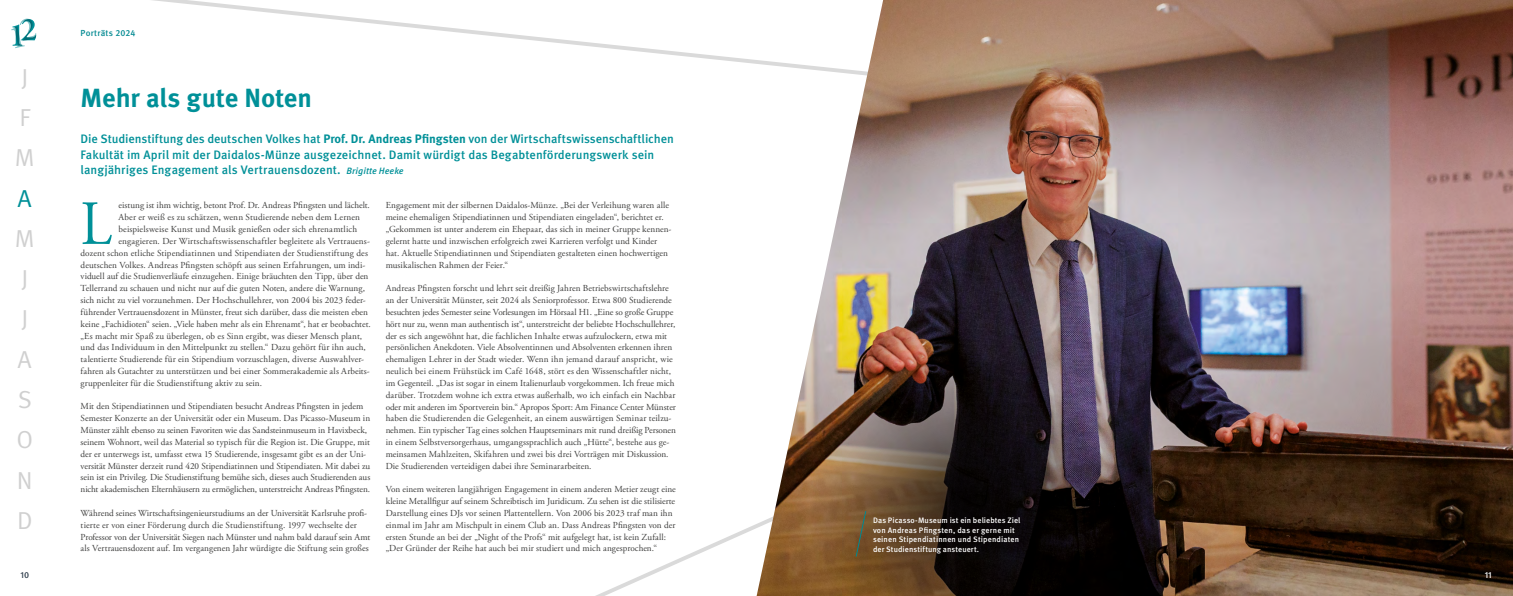
<style>
.page{position:relative;width:1513px;height:596px;background:#fff}
.page>*{position:absolute;margin:0;border:0;box-sizing:border-box;transform-origin:0 0}
.t1{font:62.65px "Adobe Garamond Pro";color:#009098;scale:.9 1}
.t2{font:700 26.25px "Meta OT";letter-spacing:-.005em;color:#009098}
.t3{font:24.5px/40.2px "Meta OT";color:#d0d0d0}
.t4{font:24.5px "Meta OT";color:#009098}
.t5{font:500 12.25px/15.3px "Meta OT";color:#009098}
.t6{font:9.19px/11.8px "Adobe Garamond Pro";color:#3c3c3b}
.t7{font:500 8.75px "Meta OT";letter-spacing:.02em;color:#008991}
.t8{font:500 8.75px "Meta OT";color:#2e3c4b}
.t9{font:500 8.75px "Meta OT";color:#fff}
.t10{font:500 7.88px/9.6px "Meta OT";letter-spacing:.015em;color:#fff}
.s1{font-weight:700}
.s2{font-style:italic;font-size:9.19px}
</style>
<div class="page">
<svg style="left:152px;top:0;width:605px;height:64px"></svg>
<img style="left:757px;top:0;width:756px;height:595px">
<img style="left:790px;top:336px;width:333px;height:259px">
<svg style="left:11px;top:18px;width:25px;height:30px"></svg>
<svg style="left:855px;top:509px;width:12px;height:48px"></svg>
<h3 class="t3" style="left:15px;top:57px;width:21px">J<br>F<br>M</h3>
<h3 class="t4" style="left:18px;top:183px;width:16px">A</h3>
<h3 class="t3" style="left:15px;top:218px;width:21px">M<br>J<br>J<br>A<br>S<br>O<br>N<br>D</h3>
<p class="t7" style="left:81px;top:28px;width:56px">Porträts 2024</p>
<h2 class="t2" style="left:81px;top:81px;width:233px">Mehr als gute Noten</h2>
<p class="t5" style="left:81px;top:131px;width:595px">Die Studienstiftung des deutschen Volkes hat <span class="s1">Prof. Dr. Andreas Pfingsten</span> von der Wirtschaftswissenschaftlichen<br>Fakultät im April mit der Daidalos-Münze ausgezeichnet. Damit würdigt das Begabtenförderungswerk sein langjähriges Engagement als Vertrauensdozent. <span class="s2">Brigitte Heeke</span></p>
<h1 class="t1" style="left:81px;top:186px;width:36px">L</h1>
<p class="t6" style="left:119px;top:200px;width:253px">eistung ist ihm wichtig, betont Prof. Dr. Andreas Pfingsten und lächelt.</p>
<p class="t6" style="left:119px;top:211px;width:243px">Aber er weiß es zu schätzen, wenn Studierende neben dem Lernen</p>
<p class="t6" style="left:119px;top:223px;width:240px">beispielsweise Kunst und Musik genießen oder sich ehrenamtlich</p>
<p class="t6" style="left:119px;top:235px;width:253px">engagieren. Der Wirtschaftswissenschaftler begleitete als Vertrauens-</p>
<p class="t6" style="left:81px;top:247px;width:289px">dozent schon etliche Stipendiatinnen und Stipendiaten der Studienstiftung des</p>
<p class="t6" style="left:81px;top:259px;width:286px">deutschen Volkes. Andreas Pfingsten schöpft aus seinen Erfahrungen, um indi-</p>
<p class="t6" style="left:81px;top:271px;width:289px">viduell auf die Studienverläufe einzugehen. Einige bräuchten den Tipp, über den</p>
<p class="t6" style="left:81px;top:282px;width:286px">Tellerrand zu schauen und nicht nur auf die guten Noten, andere die Warnung,</p>
<p class="t6" style="left:81px;top:294px;width:287px">sich nicht zu viel vorzunehmen. Der Hochschullehrer, von 2004 bis 2023 feder-</p>
<p class="t6" style="left:81px;top:306px;width:289px">führender Vertrauensdozent in Münster, freut sich darüber, dass die meisten eben</p>
<p class="t6" style="left:81px;top:318px;width:292px">keine „Fachidioten“ seien. „Viele haben mehr als ein Ehrenamt“, hat er beobachtet.</p>
<p class="t6" style="left:81px;top:330px;width:283px">„Es macht mir Spaß zu überlegen, ob es Sinn ergibt, was dieser Mensch plant,</p>
<p class="t6" style="left:81px;top:341px;width:287px">und das Individuum in den Mittelpunkt zu stellen.“ Dazu gehört für ihn auch,</p>
<p class="t6" style="left:81px;top:353px;width:285px">talentierte Studierende für ein Stipendium vorzuschlagen, diverse Auswahlver-</p>
<p class="t6" style="left:81px;top:365px;width:291px">fahren als Gutachter zu unterstützen und bei einer Sommerakademie als Arbeits-</p>
<p class="t6" style="left:81px;top:377px;width:183px">gruppenleiter für die Studienstiftung aktiv zu sein.</p>
<p class="t6" style="left:81px;top:400px;width:291px">Mit den Stipendiatinnen und Stipendiaten besucht Andreas Pfingsten in jedem Semester Konzerte an der Universität oder ein Museum. Das Picasso-Museum in Münster zählt ebenso zu seinen Favoriten wie das Sandsteinmuseum in Havixbeck, seinem Wohnort, weil das Material so typisch für die Region ist. Die Gruppe, mit der er unterwegs ist, umfasst etwa 15 Studierende, insgesamt gibt es an der Uni&shy;versität Münster derzeit rund 420 Stipendiatinnen und Stipendiaten. Mit dabei zu sein ist ein Privileg. Die Studienstiftung bemühe sich, dieses auch Studierenden aus nicht akademischen Elternhäusern zu ermöglichen, unterstreicht Andreas Pfingsten.</p>
<p class="t6" style="left:81px;top:507px;width:291px">Während seines Wirtschaftsingenieurstudiums an der Universität Karlsruhe profi&shy;tierte er von einer Förderung durch die Studienstiftung. 1997 wechselte der Professor von der Universität Siegen nach Münster und nahm bald darauf sein Amt als Vertrauensdozent auf. Im vergangenen Jahr würdigte die Stiftung sein großes</p>
<p class="t6" style="left:386px;top:200px;width:287px">Engagement mit der silbernen Daidalos-Münze. „Bei der Verleihung waren alle meine ehemaligen Stipendiatinnen und Stipendiaten eingeladen“, berichtet er. „Gekommen ist unter anderem ein Ehepaar, das sich in meiner Gruppe kennen&shy;gelernt hatte und inzwischen erfolgreich zwei Karrieren verfolgt und Kinder hat. Aktuelle Stipendiatinnen und Stipendiaten gestalteten einen hochwertigen musikalischen Rahmen der Feier.“</p>
<p class="t6" style="left:386px;top:282px;width:292px">Andreas Pfingsten forscht und lehrt seit dreißig Jahren Betriebswirtschaftslehre an der Universität Münster, seit 2024 als Seniorprofessor. Etwa 800 Studierende besuchten jedes Semester seine Vorlesungen im Hörsaal H1. „Eine so große Gruppe hört nur zu, wenn man authentisch ist“, unterstreicht der beliebte Hochschullehrer, der es sich angewöhnt hat, die fachlichen Inhalte etwas aufzulockern, etwa mit persönlichen Anekdoten. Viele Absolventinnen und Absolventen erkennen ihren ehemaligen Lehrer in der Stadt wieder. Wenn ihn jemand darauf anspricht, wie neulich bei einem Frühstück im Café 1648, stört es den Wissenschaftler nicht, im Gegenteil. „Das ist sogar in einem Italienurlaub vorgekommen. Ich freue mich darüber. Trotzdem wohne ich extra etwas außerhalb, wo ich einfach ein Nachbar oder mit anderen im Sportverein bin.“ Apropos Sport: Am Finance Center Münster haben die Studierenden die Gelegenheit, an einem auswärtigen Seminar teilzu&shy;nehmen. Ein typischer Tag eines solchen Hauptseminars mit rund dreißig Personen in einem Selbstversorgerhaus, umgangssprachlich auch „Hütte“, bestehe aus ge&shy;meinsamen Mahlzeiten, Skifahren und zwei bis drei Vorträgen mit Diskussion.<br>Die Studierenden verteidigen dabei ihre Seminararbeiten.</p>
<p class="t6" style="left:386px;top:483px;width:292px">Von einem weiteren langjährigen Engagement in einem anderen Metier zeugt eine kleine Metallfigur auf seinem Schreibtisch im Juridicum. Zu sehen ist die stilisierte Darstellung eines DJs vor seinen Plattentellern. Von 2006 bis 2023 traf man ihn einmal im Jahr am Mischpult in einem Club an. Dass Andreas Pfingsten von der ersten Stunde an bei der „Night of the Profs“ mit aufgelegt hat, ist kein Zufall: „Der Gründer der Reihe hat auch bei mir studiert und mich angesprochen.“</p>
<p class="t10" style="left:873px;top:515px;width:149px">Das Picasso-Museum ist ein beliebtes Ziel von Andreas Pfingsten, das er gerne mit seinen Stipendiatinnen und Stipendiaten der Studienstiftung ansteuert.</p>
<p class="t8" style="left:21px;top:568px;width:10px">10</p>
<p class="t9" style="left:1485px;top:568px;width:9px">11</p>
</div>
